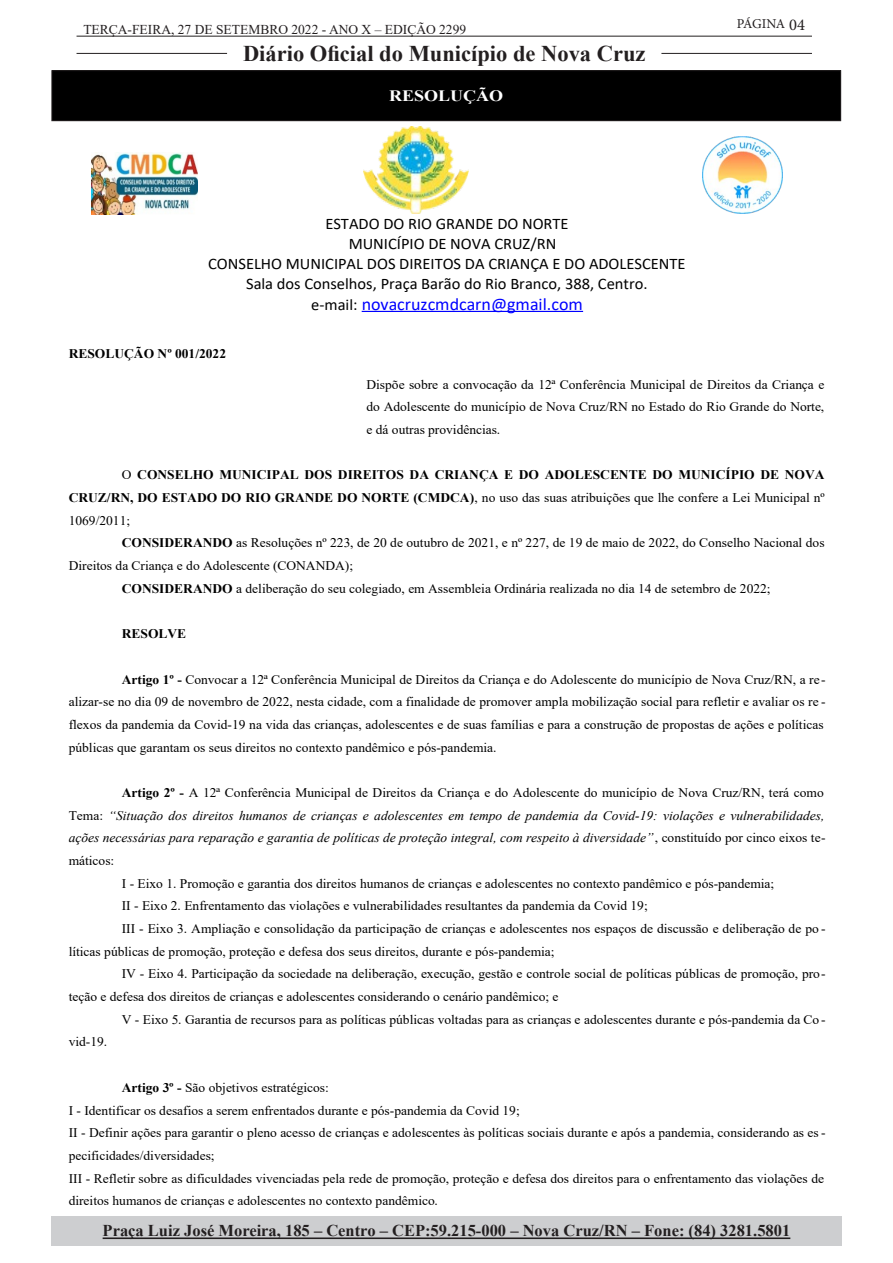
<style>
.page{position:relative;width:893px;height:1263px;background:#fff}
.page>*{position:absolute;margin:0;border:0;box-sizing:border-box;transform-origin:0 0}
.t1{font:700 22.5px "Times New Roman";color:#231f20}
.t2{font:17.55px "Calibri";color:#00f}
.t3{font:700 16.5px "Times New Roman";color:#231f20}
.t4{font:16.05px "Calibri";color:#000}
.t5{font:700 15.75px "Times New Roman";color:#fff;scale:1.14 1}
.t6{font:13.5px "Times New Roman";color:#231f20}
.t7{font:13.5px "Minion Pro";letter-spacing:-.03em;color:#231f20}
.t8{font:13.2px/22.6px "Times New Roman";color:#000}
.t9{font:italic 13.2px "Times New Roman";color:#000}
.t10{font:700 13.2px "Times New Roman";color:#000}
.s1{font-size:16.5px}
.s2{font-size:16.05px;color:#000}
.s3{font-weight:400}
.s4{font-weight:700}
.s5{font-style:normal}
</style>
<div class="page">
<hr style="left:77px;top:36px;width:735px;height:1px;background:#231f20">
<hr style="left:77px;top:53px;width:150px;height:1px;background:#231f20">
<hr style="left:661px;top:53px;width:151px;height:1px;background:#231f20">
<div style="left:51px;top:1216px;width:791px;height:29px;background:#cdced0"></div>
<hr style="left:103px;top:1237px;width:687px;height:2px;background:#231f20">
<div style="left:52px;top:71px;width:789px;height:50px;background:#000"></div>
<div style="left:51px;top:70px;width:790px;height:51px;border:1px solid #231f20"></div>
<img style="left:92px;top:152px;width:105px;height:63px">
<img style="left:363px;top:127px;width:106px;height:87px">
<img style="left:703px;top:137px;width:80px;height:77px">
<hr style="left:362px;top:311px;width:221px;height:1px;background:#00f">
<p class="t6" style="left:83px;top:20px;width:384px">TERÇA-FEIRA, 27 DE SETEMBRO 2022 - ANO X – EDIÇÃO 2299</p>
<h1 class="t1" style="left:243px;top:37px;width:404px">Diário Oficial do Município de Nova Cruz</h1>
<p class="t5" style="left:389px;top:84px;width:102px">RESOLUÇÃO</p>
<p class="t7" style="left:737px;top:15px;width:70px">PÁGINA <span class="s1">04</span></p>
<p class="t4" style="left:325px;top:216px;width:245px">ESTADO DO RIO GRANDE DO NORTE</p>
<p class="t4" style="left:349px;top:236px;width:209px">MUNICÍPIO DE NOVA CRUZ/RN</p>
<p class="t4" style="left:208px;top:256px;width:479px">CONSELHO MUNICIPAL DOS DIREITOS DA CRIANÇA E DO ADOLESCENTE</p>
<p class="t4" style="left:246px;top:275px;width:403px">Sala dos Conselhos, Praça Barão do Rio Branco, 388, Centro.</p>
<h2 class="t2" style="left:311px;top:295px;width:273px"><span class="s2">e-mail:</span> novacruzcmdcarn@gmail.com</h2>
<p class="t10" style="left:69px;top:347px;width:159px">RESOLUÇÃO Nº 001/2022</p>
<p class="t8" style="left:366px;top:374px;width:459px;text-align:justify">Dispõe sobre a convocação da 12ª Conferência Municipal de Direitos da Criança e do Adolescente do município de Nova Cruz/RN no Estado do Rio Grande do Norte, e dá outras providências.</p>
<p class="t10" style="left:122px;top:468px;width:704px"><span class="s3">O</span> CONSELHO MUNICIPAL DOS DIREITOS DA CRIANÇA E DO ADOLESCENTE DO MUNICÍPIO DE NOVA</p>
<p class="t8" style="left:69px;top:488px;width:758px"><span class="s4">CRUZ/RN, DO ESTADO DO RIO GRANDE DO NORTE (CMDCA)</span>, no uso das suas atribuições que lhe confere a Lei Municipal nº</p>
<p class="t8" style="left:69px;top:510px;width:63px">1069/2011;</p>
<p class="t8" style="left:122px;top:533px;width:704px"><span class="s4">CONSIDERANDO</span> as Resoluções nº 223, de 20 de outubro de 2021, e nº 227, de 19 de maio de 2022, do Conselho Nacional dos</p>
<p class="t8" style="left:69px;top:556px;width:286px">Direitos da Criança e do Adolescente (CONANDA);</p>
<p class="t8" style="left:122px;top:578px;width:650px"><span class="s4">CONSIDERANDO</span> a deliberação do seu colegiado, em Assembleia Ordinária realizada no dia 14 de setembro de 2022;</p>
<p class="t10" style="left:122px;top:626px;width:66px">RESOLVE</p>
<p class="t8" style="left:69px;top:669px;width:758px;text-indent:53px"><span class="s4">Artigo 1º -</span> Convocar a 12ª Conferência Municipal de Direitos da Criança e do Adolescente do município de Nova Cruz/RN, a re&shy;alizar-se no dia 09 de novembro de 2022, nesta cidade, com a finalidade de promover ampla mobilização social para refletir e avaliar os re - flexos da pandemia da Covid-19 na vida das crianças, adolescentes e de suas famílias e para a construção de propostas de ações e políticas públicas que garantam os seus direitos no contexto pandêmico e pós-pandemia.</p>
<p class="t8" style="left:122px;top:782px;width:703px"><span class="s4">Artigo 2º -</span> A 12ª Conferência Municipal de Direitos da Criança e do Adolescente do município de Nova Cruz/RN, terá como</p>
<p class="t9" style="left:69px;top:810px;width:757px"><span class="s5">Tema:</span> “Situação dos direitos humanos de crianças e adolescentes em tempo de pandemia da Covid-19: violações e vulnerabilidades,</p>
<p class="t9" style="left:69px;top:833px;width:758px">ações necessárias para reparação e garantia de políticas de proteção integral, com respeito à diversidade”<span class="s5">, constituído por cinco eixos te-</span></p>
<p class="t8" style="left:69px;top:850px;width:47px">máticos:</p>
<p class="t8" style="left:122px;top:873px;width:654px">I - Eixo 1. Promoção e garantia dos direitos humanos de crianças e adolescentes no contexto pandêmico e pós-pandemia;</p>
<p class="t8" style="left:122px;top:896px;width:527px">II - Eixo 2. Enfrentamento das violações e vulnerabilidades resultantes da pandemia da Covid 19;</p>
<p class="t8" style="left:122px;top:918px;width:705px">III - Eixo 3. Ampliação e consolidação da participação de crianças e adolescentes nos espaços de discussão e deliberação de po -</p>
<p class="t8" style="left:69px;top:941px;width:487px">líticas públicas de promoção, proteção e defesa dos seus direitos, durante e pós-pandemia;</p>
<p class="t8" style="left:122px;top:964px;width:705px">IV - Eixo 4. Participação da sociedade na deliberação, execução, gestão e controle social de políticas públicas de promoção, pro-</p>
<p class="t8" style="left:69px;top:987px;width:491px">teção e defesa dos direitos de crianças e adolescentes considerando o cenário pandêmico; e</p>
<p class="t8" style="left:122px;top:1009px;width:705px">V - Eixo 5. Garantia de recursos para as políticas públicas voltadas para as crianças e adolescentes durante e pós-pandemia da Co-</p>
<p class="t8" style="left:69px;top:1032px;width:40px">vid-19.</p>
<p class="t8" style="left:69px;top:1077px;width:758px;text-indent:53px"><span class="s4">Artigo 3º -</span> São objetivos estratégicos:<br>I - Identificar os desafios a serem enfrentados durante e pós-pandemia da Covid 19;<br>II - Definir ações para garantir o pleno acesso de crianças e adolescentes às políticas sociais durante e após a pandemia, considerando as es - pecificidades/diversidades;<br>III - Refletir sobre as dificuldades vivenciadas pela rede de promoção, proteção e defesa dos direitos para o enfrentamento das violações de direitos humanos de crianças e adolescentes no contexto pandêmico.</p>
<p class="t3" style="left:103px;top:1219px;width:689px">Praça Luiz José Moreira, 185 – Centro – CEP:59.215-000 – Nova Cruz/RN – Fone: (84) 3281.5801</p>
</div>
